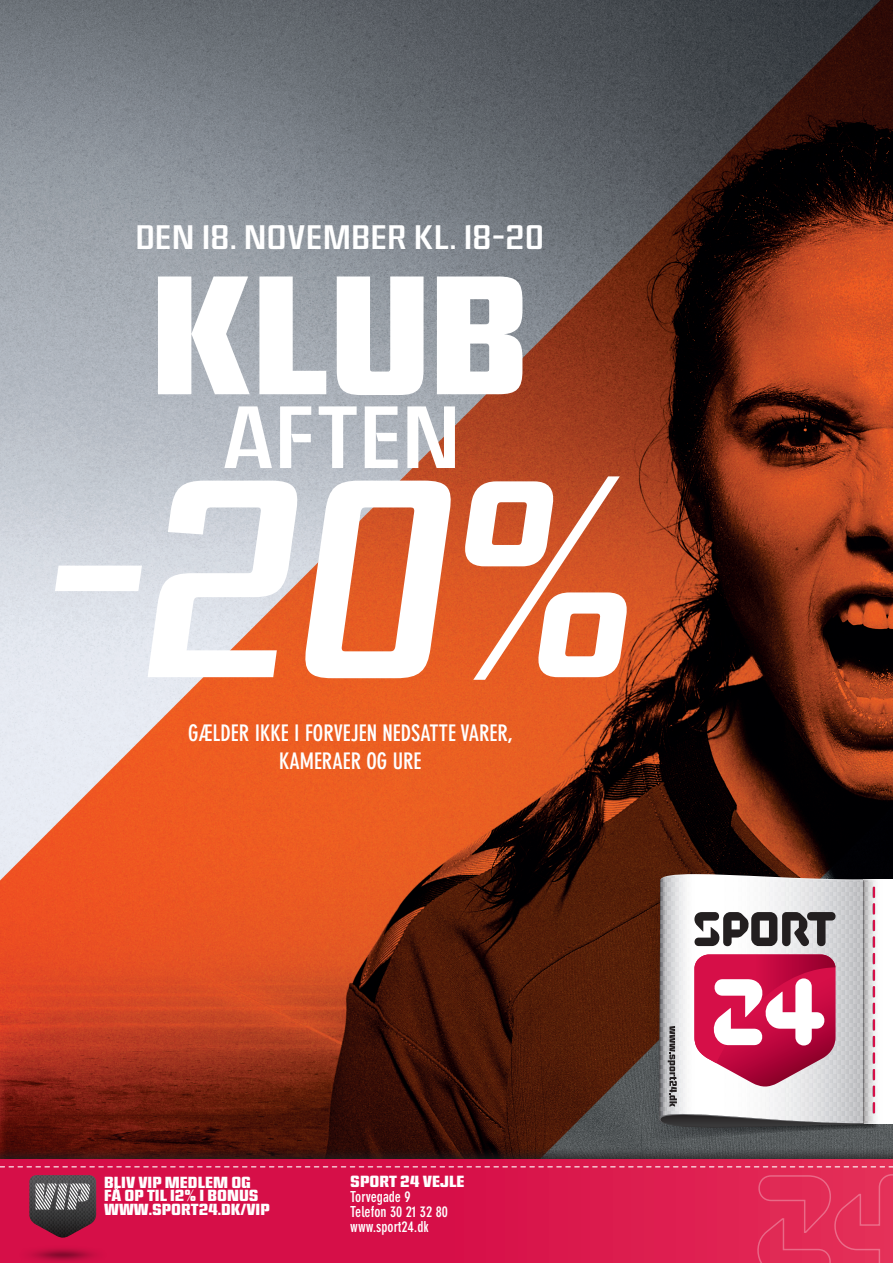
<style>
.page{position:relative;width:893px;height:1263px;background:#fff}
.page>*{position:absolute;margin:0;border:0;box-sizing:border-box;transform-origin:0 0}
.t1{font:italic 260.7px "Ramsey";color:#fff}
.t2{font:700 155.55px "Ramsey";color:#fff}
.t3{font:82.05px "Ramsey";letter-spacing:.01em;color:#fff}
.t4{font:31.65px "Ramsey";letter-spacing:-.005em;color:#fff}
.t5{font:700 condensed 22.5px/28.5px "DIN Neuzeit Grotesk Std";color:#fff;text-align:center}
.t6{font:700 14.85px/14px "Ramsey";color:#fff}
.t7{font:700 condensed 14.85px/14.9px "DIN Neuzeit Grotesk Std";color:#fff}
</style>
<div class="page">
<img style="left:0;top:0;width:893px;height:1146px">
<svg style="left:638px;top:890px;width:239px;height:254px;background:#543f37"></svg>
<svg style="left:659px;top:875px;width:234px;height:258px"></svg>
<div style="left:0;top:1146px;width:893px;height:117px;background:#231f20;opacity:.75"></div>
<div style="left:0;top:1159px;width:893px;height:104px;background:linear-gradient(to right,#d30845,#e22c57)"></div>
<svg style="left:0;top:1166px;width:893px;height:1px"></svg>
<svg style="left:757px;top:1174px;width:136px;height:89px;background:#e23059"></svg>
<svg style="left:29px;top:1175px;width:68px;height:63px;background:#6e4f59"></svg>
<img style="left:17px;top:1245px;width:91px;height:18px">
<h3 class="t4" style="left:135px;top:217px;width:410px">DEN 18. NOVEMBER KL. 18-20</h3>
<h2 class="t2" style="left:150px;top:236px;width:382px">KLUB</h2>
<h3 class="t3" style="left:223px;top:387px;width:239px">AFTEN</h3>
<h1 class="t1" style="left:45px;top:420px;width:603px">-20%</h1>
<h3 class="t5" style="left:188px;top:719px;width:327px">GÆLDER IKKE I FORVEJEN NEDSATTE VARER,<br>KAMERAER OG URE</h3>
<p class="t6" style="left:104px;top:1175px;width:167px">BLIV VIP MEDLEM OG<br>FÅ OP TIL 12% I BONUS<br>WWW.SPORT24.DK/VIP</p>
<p class="t6" style="left:350px;top:1175px;width:116px">SPORT 24 VEJLE</p>
<p class="t7" style="left:350px;top:1189px;width:99px">Torvegade 9<br>Telefon 30 21 32 80 www.sport24.dk</p>
</div>
